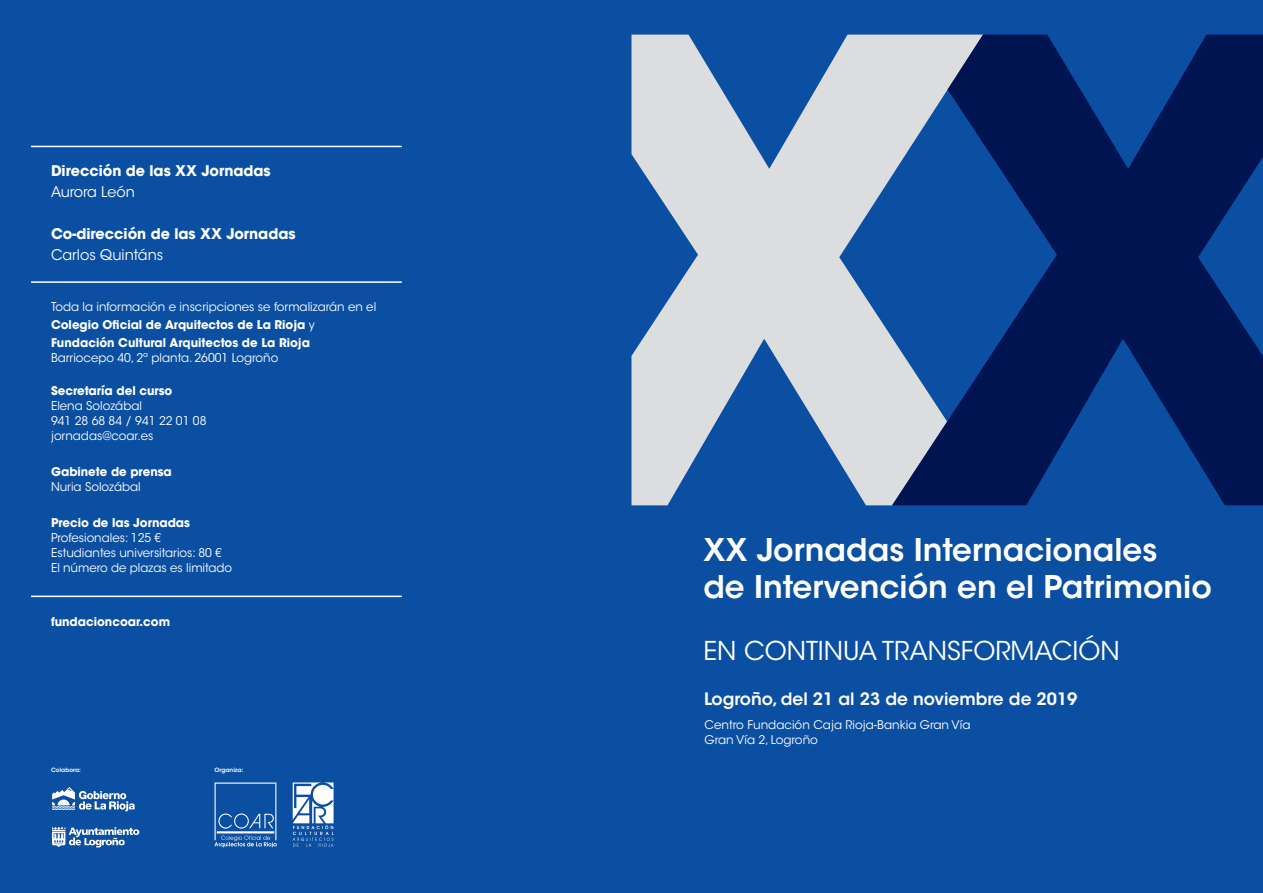
<style>
.page{position:relative;width:1263px;height:893px;background:#fff}
.page>*{position:absolute;margin:0;border:0;box-sizing:border-box;transform-origin:0 0}
.t1{font:600 31.05px/37.3px "ITC Avant Garde Std";color:#fff}
.t2{font:25.8px "ITC Avant Garde Std";color:#fff}
.t3{font:600 16.95px "ITC Avant Garde Std";color:#fff}
.t4{font:700 14.7px "ITC Avant Garde Std";color:#fff}
.t5{font:14.7px "ITC Avant Garde Std";color:#fff}
.t6{font:700 12px/18px "ITC Avant Garde Std";color:#fff}
.t7{font:12px/15px "ITC Avant Garde Std";color:#fff}
.t8{font:11.85px/14.2px "ITC Avant Garde Std";color:#fff}
.t9{font:600 5.85px "ITC Avant Garde Std";color:#fff}
.s1{font-weight:400}
</style>
<div class="page">
<div style="left:0;top:0;width:672px;height:893px;background:#0a4fa2"></div>
<div style="left:631px;top:0;width:632px;height:893px;background:#0a4fa2"></div>
<svg style="left:631px;top:35px;width:261px;height:470px;fill:#dcdddf"></svg>
<svg style="left:892px;top:35px;width:371px;height:470px;fill:#001452"></svg>
<svg style="left:214px;top:783px;width:63px;height:64px"></svg>
<img style="left:218px;top:813px;width:55px;height:15px">
<svg style="left:293px;top:782px;width:41px;height:65px"></svg>
<svg style="left:52px;top:827px;width:87px;height:20px"></svg>
<svg style="left:52px;top:787px;width:83px;height:24px"></svg>
<hr style="left:31px;top:281px;width:371px;height:2px;background:#fff">
<hr style="left:31px;top:596px;width:371px;height:1px;background:#fff">
<hr style="left:31px;top:146px;width:371px;height:1px;background:#fff">
<p class="t4" style="left:51px;top:161px;width:221px">Dirección de las XX Jornadas</p>
<p class="t5" style="left:51px;top:183px;width:85px">Aurora León</p>
<p class="t4" style="left:51px;top:224px;width:246px">Co-dirección de las XX Jornadas</p>
<p class="t5" style="left:51px;top:246px;width:114px">Carlos Quintáns</p>
<p class="t6" style="left:51px;top:298px;width:327px"><span class="s1">Toda la información e inscripciones se formalizarán en el<br></span>Colegio Oficial de Arquitectos de La Rioja <span class="s1">y<br></span>Fundación Cultural Arquitectos de La Rioja</p>
<p class="t7" style="left:51px;top:351px;width:229px">Barriocepo 40, 2ª planta. 26001 Logroño</p>
<p class="t6" style="left:51px;top:382px;width:123px">Secretaría del curso</p>
<p class="t7" style="left:51px;top:399px;width:157px">Elena Solozábal<br>941 28 68 84 / 941 22 01 08 jornadas@coar.es</p>
<p class="t6" style="left:51px;top:463px;width:122px">Gabinete de prensa</p>
<p class="t7" style="left:51px;top:480px;width:91px">Nuria Solozábal</p>
<p class="t6" style="left:51px;top:514px;width:141px">Precio de las Jornadas</p>
<p class="t7" style="left:51px;top:531px;width:183px">Profesionales: 125 €<br>Estudiantes universitarios: 80 €<br>El número de plazas es limitado</p>
<p class="t6" style="left:51px;top:613px;width:121px">fundacioncoar.com</p>
<p class="t9" style="left:51px;top:766px;width:32px">Colabora:</p>
<p class="t9" style="left:214px;top:766px;width:30px">Organiza:</p>
<h1 class="t1" style="left:703px;top:531px;width:510px">XX Jornadas Internacionales<br>de Intervención en el Patrimonio</h1>
<h2 class="t2" style="left:703px;top:635px;width:418px">EN CONTINUA TRANSFORMACIÓN</h2>
<h3 class="t3" style="left:704px;top:688px;width:375px">Logroño, del 21 al 23 de noviembre de 2019</h3>
<p class="t8" style="left:704px;top:718px;width:267px">Centro Fundación Caja Rioja-Bankia Gran Vía<br>Gran Vía 2, Logroño</p>
</div>
